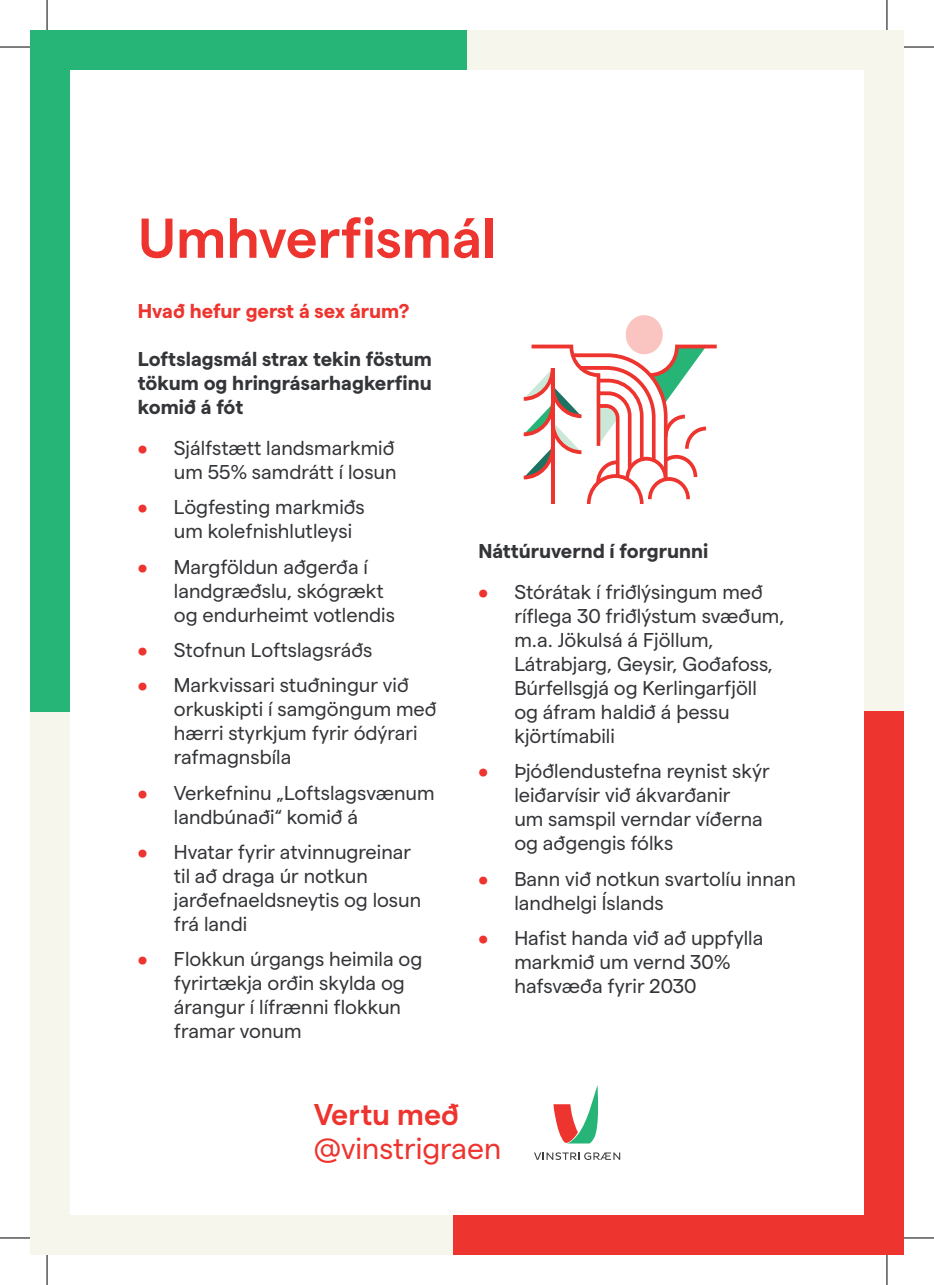
<style>
.page{position:relative;width:934px;height:1285px;background:#fff}
.page>*{position:absolute;margin:0;border:0;box-sizing:border-box;transform-origin:0 0}
.t1{font:600 56px "Matter";color:#ee342e}
.t2{font:30px "Matter";color:#ee342e}
.t3{font:600 30px "Matter";color:#ee342e}
.t4{font:20px/24px "Matter";color:#333538}
.t5{font:700 20px/24px "Matter";color:#333538;text-align:justify}
.t6{font:700 20px "Matter";color:#ee342e}
.s1{color:#ee342e}
</style>
<div class="page">
<div style="left:30px;top:1216px;width:873px;height:39px;background:#f6f6ed"></div>
<div style="left:864px;top:30px;width:39px;height:1225px;background:#f6f6ed"></div>
<div style="left:30px;top:30px;width:39px;height:1225px;background:#f6f6ed"></div>
<div style="left:30px;top:30px;width:873px;height:39px;background:#f6f6ed"></div>
<div style="left:30px;top:30px;width:436px;height:39px;background:#27b577"></div>
<div style="left:864px;top:711px;width:39px;height:544px;background:#ee342e"></div>
<div style="left:30px;top:30px;width:39px;height:681px;background:#27b577"></div>
<div style="left:453px;top:1216px;width:450px;height:39px;background:#ee342e"></div>
<svg style="left:553px;top:1085px;width:46px;height:58px"></svg>
<svg style="left:534px;top:1152px;width:86px;height:8px"></svg>
<div style="left:625px;top:315px;width:37px;height:39px;background:#fac5c0;border-radius:50%"></div>
<svg style="left:523px;top:344px;width:193px;height:160px"></svg>
<hr style="left:0;top:47px;width:30px;height:1px;background:#000">
<hr style="left:903px;top:47px;width:30px;height:1px;background:#000">
<hr style="left:0;top:1237px;width:30px;height:1px;background:#000">
<hr style="left:903px;top:1237px;width:30px;height:1px;background:#000">
<hr style="left:47px;top:0;width:1px;height:30px;background:#000">
<hr style="left:47px;top:1255px;width:1px;height:30px;background:#000">
<hr style="left:886px;top:0;width:1px;height:30px;background:#000">
<hr style="left:886px;top:1255px;width:1px;height:30px;background:#000">
<h1 class="t1" style="left:138px;top:197px;width:359px">Umhverfismál</h1>
<p class="t6" style="left:138px;top:296px;width:273px">Hvað hefur gerst á sex árum?</p>
<p class="t5" style="left:138px;top:345px;width:295px">Loftslagsmál strax tekin föstum tökum og hringrásarhagkerfinu komið á fót</p>
<p class="t4" style="left:138px;top:434px;width:260px;text-align:right"><span class="s1">•</span> Sjálfstætt landsmarkmið um 55% samdrátt í losun</p>
<p class="t4" style="left:174px;top:493px;width:192px;text-indent:-36px"><span class="s1">•</span> Lögfesting markmiðs um kolefnishlutleysi</p>
<p class="t4" style="left:174px;top:553px;width:222px;text-indent:-36px"><span class="s1">•</span> Margföldun aðgerða í landgræðslu, skógrækt og endurheimt votlendis</p>
<p class="t4" style="left:138px;top:636px;width:236px"><span class="s1">•</span> Stofnun Loftslagsráðs</p>
<p class="t4" style="left:174px;top:671px;width:264px;text-indent:-36px"><span class="s1">•</span> Markvissari stuðningur við orkuskipti í samgöngum með hærri styrkjum fyrir ódýrari rafmagnsbíla</p>
<p class="t4" style="left:174px;top:779px;width:262px;text-indent:-36px"><span class="s1">•</span> Verkefninu „Loftslagsvænum landbúnaði“ komið á</p>
<p class="t4" style="left:174px;top:838px;width:249px;text-indent:-36px"><span class="s1">•</span> Hvatar fyrir atvinnugreinar til að draga úr notkun jarðefnaeldsneytis og losun frá landi</p>
<p class="t4" style="left:174px;top:945px;width:250px;text-indent:-36px"><span class="s1">•</span> Flokkun úrgangs heimila og fyrirtækja orðin skylda og árangur í lífrænni flokkun framar vonum</p>
<p class="t5" style="left:478px;top:537px;width:231px">Náttúruvernd í forgrunni</p>
<p class="t4" style="left:514px;top:578px;width:271px;text-indent:-36px"><span class="s1">•</span> Stórátak í friðlýsingum með ríflega 30 friðlýstum svæðum, m.a. Jökulsá á Fjöllum,<br>Látrabjarg, Geysir, Goðafoss,<br>Búrfellsgjá og Kerlingarfjöll og áfram haldið á þessu kjörtímabili</p>
<p class="t4" style="left:514px;top:757px;width:257px;text-indent:-36px"><span class="s1">•</span> Þjóðlendustefna reynist skýr leiðarvísir við ákvarðanir<br>um samspil verndar víðerna og aðgengis fólks</p>
<p class="t4" style="left:514px;top:865px;width:283px;text-indent:-36px"><span class="s1">•</span> Bann við notkun svartolíu innan landhelgi Íslands</p>
<p class="t4" style="left:514px;top:924px;width:250px;text-indent:-36px"><span class="s1">•</span> Hafist handa við að uppfylla markmið um vernd 30% hafsvæða fyrir 2030</p>
<h2 class="t3" style="left:313px;top:1092px;width:147px">Vertu með</h2>
<h2 class="t2" style="left:313px;top:1126px;width:189px">@vinstrigraen</h2>
</div>
